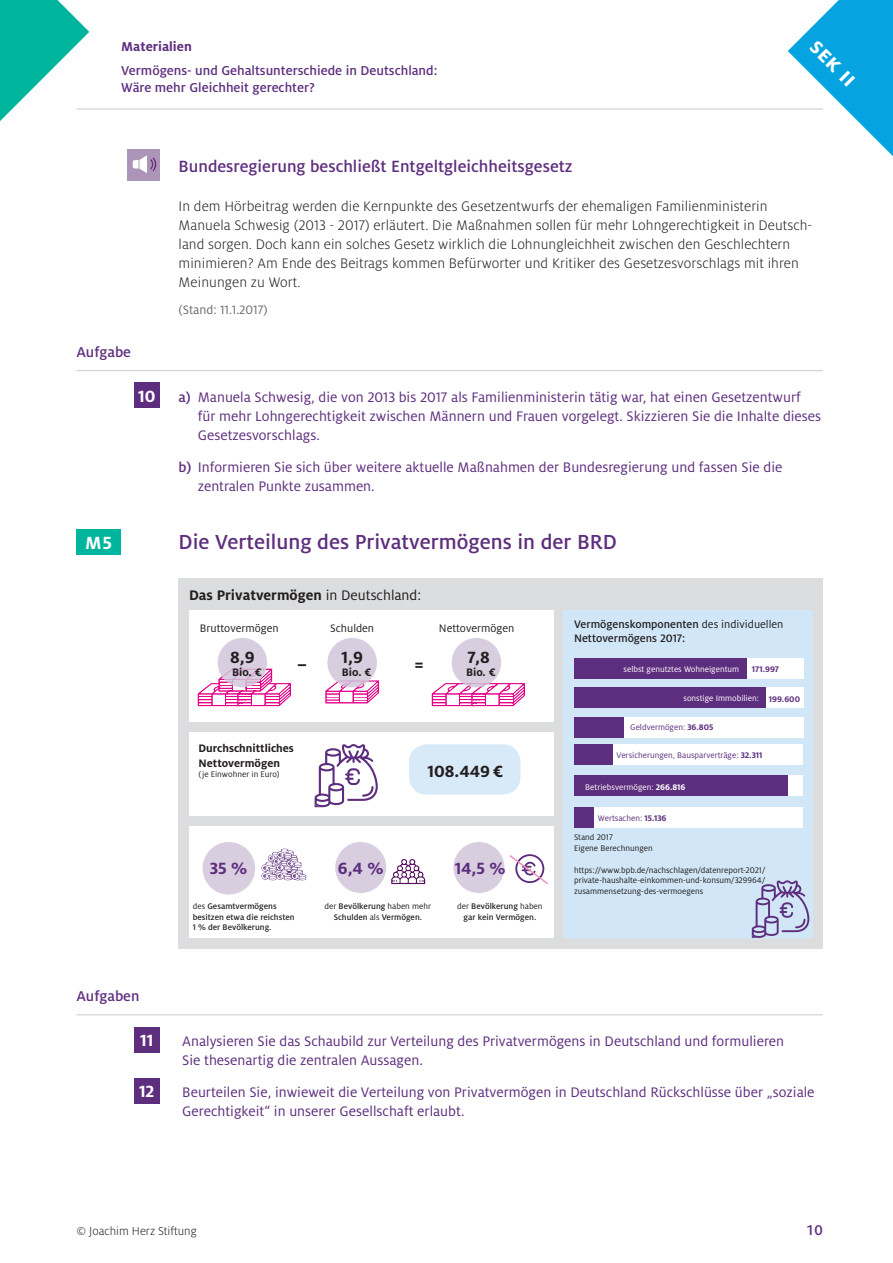
<style>
.page{position:relative;width:893px;height:1263px;background:#fff}
.page>*{position:absolute;margin:0;border:0;box-sizing:border-box;transform-origin:0 0}
.t1{font:700 24px "Milo OT";color:#fff}
.t2{font:500 22.5px "Milo OT";color:#5e2e7e}
.t3{font:700 19.5px "Milo OT";color:#fff}
.t4{font:500 18px "Milo OT";color:#5e2e7e}
.t5{font:700 18px "Milo OT";color:#231f20}
.t6{font:700 18px "Milo OT";color:#5e2e7e}
.t7{font:700 18px "Milo OT";color:#fff}
.t8{font:500 15.75px "Milo OT";color:#5e2e7e}
.t9{font:15.3px/19.2px "Milo OT";color:#5e2e7e}
.t10{font:300 15.3px/19.2px "Milo OT";letter-spacing:.005em;color:#231f20}
.t11{font:700 15.3px "Milo OT";color:#231f20}
.t12{font:500 14.25px/17px "Milo OT";color:#5e2e7e}
.t13{font:700 14.25px "Milo OT";color:#5e2e7e}
.t14{font:13.5px "Milo OT";color:#6c6d70}
.t15{font:300 12.75px "Milo OT";color:#231f20}
.t16{font:500 12px/14.4px "Milo OT";color:#231f20}
.t17{font:700 12px/14.4px "Milo OT";color:#231f20}
.t18{font:12px "Milo OT";color:#231f20}
.t19{font:9px/10.8px "Milo OT";color:#231f20}
.t20{font:500 9px/10.8px "Milo OT";color:#231f20;text-align:center}
.t21{font:9px "Milo OT";color:#5e2e7e}
.t22{font:9px "Milo OT";color:#fff}
.t23{font:700 9px "Milo OT";color:#5e2e7e}
.s1{font-weight:500}
.s2{font-weight:400}
.s3{font-weight:700}
</style>
<div class="page">
<svg style="left:0;top:0;width:89px;height:121px"></svg>
<hr style="left:77px;top:370px;width:746px;height:1px;background:#d1d2d4">
<div style="left:134px;top:383px;width:25px;height:25px;background:#5e2e7e"></div>
<img style="left:128px;top:150px;width:31px;height:31px">
<div style="left:77px;top:529px;width:44px;height:26px;background:#00b59d"></div>
<hr style="left:77px;top:1014px;width:746px;height:1px;background:#d1d2d4">
<div style="left:134px;top:1027px;width:25px;height:25px;background:#5e2e7e"></div>
<div style="left:134px;top:1078px;width:25px;height:25px;background:#5e2e7e"></div>
<div style="left:179px;top:578px;width:644px;height:371px;background:#dcdddf"></div>
<div style="left:189px;top:732px;width:365px;height:83px;background:#fff"></div>
<div style="left:189px;top:827px;width:365px;height:111px;background:#fff"></div>
<div style="left:189px;top:611px;width:365px;height:111px;background:#fff"></div>
<svg style="left:198px;top:669px;width:93px;height:37px"></svg>
<svg style="left:325px;top:680px;width:54px;height:23px"></svg>
<svg style="left:218px;top:638px;width:49px;height:49px;background:#d7cade"></svg>
<svg style="left:327px;top:638px;width:50px;height:49px;background:#d8cddf"></svg>
<svg style="left:432px;top:683px;width:93px;height:23px"></svg>
<div style="left:452px;top:638px;width:49px;height:49px;background:#d8cee0;border-radius:50%"></div>
<svg style="left:315px;top:744px;width:63px;height:63px"></svg>
<div style="left:409px;top:744px;width:111px;height:51px;background:#d8eaf8;border-radius:18px"></div>
<div style="left:203px;top:842px;width:52px;height:52px;background:#d8cee0;border-radius:50%"></div>
<svg style="left:391px;top:859px;width:34px;height:25px"></svg>
<div style="left:335px;top:842px;width:51px;height:51px;background:#d8cee0;border-radius:50%"></div>
<div style="left:453px;top:842px;width:51px;height:51px;background:#d8cee0;border-radius:50%"></div>
<div style="left:563px;top:610px;width:250px;height:328px;background:#d1e7f7"></div>
<svg style="left:261px;top:849px;width:45px;height:31px"></svg>
<svg style="left:509px;top:854px;width:39px;height:30px"></svg>
<svg style="left:752px;top:880px;width:57px;height:58px"></svg>
<div style="left:574px;top:658px;width:173px;height:21px;background:#5e2e7e"></div>
<div style="left:747px;top:658px;width:57px;height:21px;background:#fff"></div>
<div style="left:747px;top:687px;width:57px;height:21px;background:#fff"></div>
<div style="left:624px;top:717px;width:180px;height:20px;background:#fff"></div>
<div style="left:612px;top:744px;width:191px;height:20px;background:#fff"></div>
<div style="left:784px;top:776px;width:19px;height:20px;background:#fff"></div>
<div style="left:591px;top:807px;width:212px;height:20px;background:#fff"></div>
<div style="left:574px;top:687px;width:191px;height:21px;background:#5e2e7e"></div>
<div style="left:574px;top:776px;width:213px;height:20px;background:#5e2e7e"></div>
<div style="left:574px;top:717px;width:50px;height:20px;background:#5e2e7e"></div>
<div style="left:574px;top:744px;width:38px;height:20px;background:#5e2e7e"></div>
<div style="left:574px;top:807px;width:19px;height:20px;background:#5e2e7e"></div>
<svg style="left:788px;top:0;width:105px;height:156px"></svg>
<hr style="left:77px;top:108px;width:746px;height:2px;background:#d1d2d4">
<p class="t13" style="left:121px;top:38px;width:72px">Materialien</p>
<h1 class="t1" style="left:823px;top:33px;width:57px;rotate:45deg">sek II</h1>
<p class="t12" style="left:121px;top:62px;width:318px">Vermögens- und Gehaltsunterschiede in Deutschland:<br>Wäre mehr Gleichheit gerechter?</p>
<p class="t8" style="left:77px;top:344px;width:56px">Aufgabe</p>
<p class="t7" style="left:138px;top:386px;width:19px">10</p>
<p class="t4" style="left:179px;top:157px;width:396px">Bundesregierung beschließt Entgeltgleichheitsgesetz</p>
<p class="t10" style="left:179px;top:196px;width:635px">In dem Hörbeitrag werden die Kernpunkte des Gesetzentwurfs der ehemaligen Familienministerin Manuela Schwesig (2013 - 2017) erläutert. Die Maßnahmen sollen für mehr Lohngerechtigkeit in Deutsch&shy;land sorgen. Doch kann ein solches Gesetz wirklich die Lohnungleichheit zwischen den Geschlechtern minimieren? Am Ende des Beitrags kommen Befürworter und Kritiker des Gesetzesvorschlags mit ihren Meinungen zu Wort.</p>
<p class="t14" style="left:179px;top:303px;width:91px">(Stand: 11.1.2017)</p>
<p class="t9" style="left:198px;top:388px;width:625px;text-indent:-19px"><span class="s1">a)</span> Manuela Schwesig, die von 2013 bis 2017 als Familienministerin tätig war, hat einen Gesetzentwurf für mehr Lohngerechtigkeit zwischen Männern und Frauen vorgelegt. Skizzieren Sie die Inhalte dieses<br>Gesetzesvorschlags.</p>
<p class="t9" style="left:198px;top:458px;width:586px;text-indent:-19px"><span class="s1">b)</span> Informieren Sie sich über weitere aktuelle Maßnahmen der Bundesregierung und fassen Sie die zentralen Punkte zusammen.</p>
<p class="t3" style="left:85px;top:531px;width:29px">M5</p>
<h2 class="t2" style="left:179px;top:529px;width:440px">Die Verteilung des Privatvermögens in der BRD</h2>
<p class="t8" style="left:77px;top:988px;width:64px">Aufgaben</p>
<p class="t7" style="left:140px;top:1030px;width:15px">11</p>
<p class="t7" style="left:139px;top:1081px;width:17px">12</p>
<p class="t11" style="left:189px;top:586px;width:234px">Das Privatvermögen <span class="s2">in Deutschland:</span></p>
<p class="t18" style="left:200px;top:621px;width:80px">Bruttovermögen</p>
<p class="t18" style="left:330px;top:621px;width:46px">Schulden</p>
<p class="t18" style="left:439px;top:621px;width:77px">Nettovermögen</p>
<p class="t5" style="left:230px;top:647px;width:26px">8,9</p>
<p class="t17" style="left:232px;top:665px;width:31px">Bio. €</p>
<p class="t5" style="left:341px;top:647px;width:23px">1,9</p>
<p class="t17" style="left:342px;top:665px;width:31px">Bio. €</p>
<p class="t5" style="left:297px;top:654px;width:11px">–</p>
<p class="t5" style="left:415px;top:654px;width:10px">=</p>
<p class="t5" style="left:468px;top:647px;width:24px">7,8</p>
<p class="t17" style="left:466px;top:665px;width:31px">Bio. €</p>
<p class="t17" style="left:199px;top:741px;width:97px">Durchschnittliches<br>Nettovermögen</p>
<p class="t19" style="left:199px;top:769px;width:83px">(je Einwohner in Euro)</p>
<p class="t5" style="left:428px;top:761px;width:77px">108.449 €</p>
<p class="t6" style="left:210px;top:859px;width:39px">35 %</p>
<p class="t6" style="left:338px;top:859px;width:47px">6,4 %</p>
<p class="t20" style="left:325px;top:900px;width:108px"><span class="s2">der</span> Bevölkerung <span class="s2">haben mehr<br></span>Schulden <span class="s2">als</span> Vermögen.</p>
<p class="t20" style="left:457px;top:900px;width:87px"><span class="s2">der</span> Bevölkerung <span class="s2">haben </span>gar kein Vermögen.</p>
<p class="t6" style="left:455px;top:859px;width:52px">14,5 %</p>
<p class="t20" style="left:193px;top:900px;width:103px;text-align:left"><span class="s2">des</span> Gesamtvermögens besitzen etwa die reichsten<br>1 % der Bevölkerung.</p>
<p class="t16" style="left:574px;top:617px;width:211px">Vermögenskomponenten <span class="s2">des individuellen<br></span>Nettovermögens 2017:</p>
<p class="t22" style="left:624px;top:664px;width:117px">selbst genutztes Wohneigentum</p>
<p class="t22" style="left:683px;top:693px;width:77px">sonstige Immobilien:</p>
<p class="t21" style="left:630px;top:722px;width:85px">Geldvermögen: <span class="s3">36.805</span></p>
<p class="t21" style="left:617px;top:750px;width:147px">Versicherungen, Bausparverträge: <span class="s3">32.311</span></p>
<p class="t22" style="left:585px;top:782px;width:102px">Betriebsvermögen: <span class="s3">266.816</span></p>
<p class="t21" style="left:598px;top:813px;width:70px">Wertsachen: <span class="s3">15.136</span></p>
<p class="t23" style="left:752px;top:664px;width:29px">171.997</p>
<p class="t23" style="left:769px;top:694px;width:33px">199.600</p>
<p class="t19" style="left:574px;top:832px;width:80px">Stand 2017<br>Eigene Berechnungen</p>
<p class="t19" style="left:574px;top:864px;width:193px;text-align:justify">https://www.bpb.de/nachschlagen/datenreport-2021/ private-haushalte-einkommen-und-konsum/329964/ zusammensetzung-des-vermoegens</p>
<p class="t9" style="left:182px;top:1032px;width:603px">Analysieren Sie das Schaubild zur Verteilung des Privatvermögens in Deutschland und formulieren<br>Sie thesenartig die zentralen Aussagen.</p>
<p class="t9" style="left:182px;top:1083px;width:634px">Beurteilen Sie, inwieweit die Verteilung von Privatvermögen in Deutschland Rückschlüsse über „soziale<br>Gerechtigkeit“ in unserer Gesellschaft erlaubt.</p>
<p class="t15" style="left:77px;top:1224px;width:122px">© Joachim Herz Stiftung</p>
<p class="t8" style="left:806px;top:1222px;width:18px">10</p>
</div>
